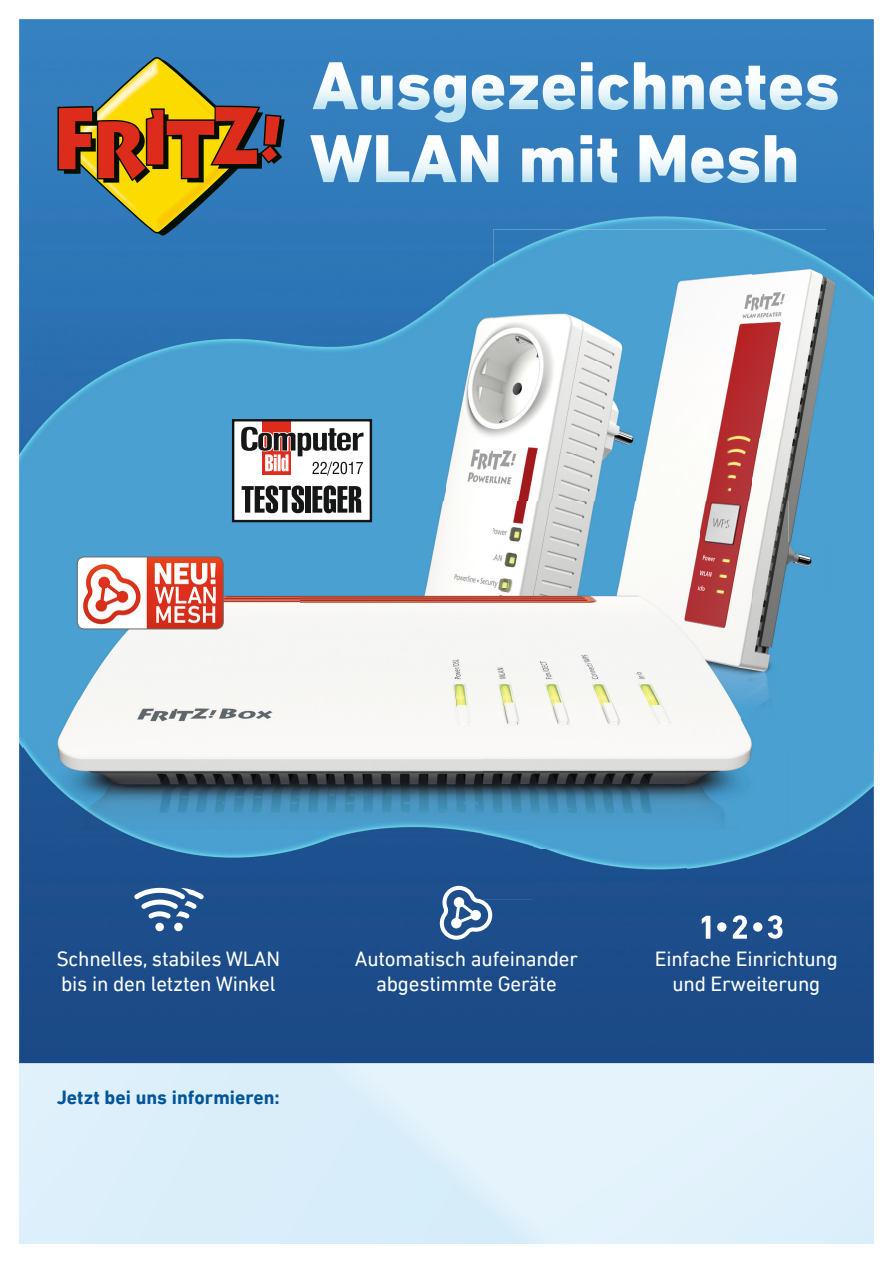
<style>
.page{position:relative;width:893px;height:1263px;background:#fff}
.page>*{position:absolute;margin:0;border:0;box-sizing:border-box;transform-origin:0 0}
.t1{font:800 69px/72.9px "DIN Nextfor AVM";color:#fff}
.t2{font:21px/25.2px "DIN Nextfor AVM";letter-spacing:-.01em;color:#fff;text-align:center}
.t3{font:700 19.5px "DIN Nextfor AVM";letter-spacing:.005em;color:#059}
</style>
<div class="page">
<img style="left:19px;top:19px;width:855px;height:1044px">
<img style="left:301px;top:268px;width:451px;height:451px">
<img style="left:826px;top:230px;width:48px;height:521px">
<img style="left:493px;top:230px;width:333px;height:52px">
<img style="left:752px;top:281px;width:74px;height:261px">
<div style="left:788px;top:542px;width:38px;height:209px;background:#49a0d1"></div>
<img style="left:23px;top:501px;width:278px;height:199px">
<img style="left:23px;top:700px;width:306px;height:100px">
<img style="left:329px;top:719px;width:153px;height:81px">
<img style="left:482px;top:719px;width:51px;height:181px">
<img style="left:533px;top:751px;width:255px;height:149px">
<img style="left:23px;top:800px;width:460px;height:100px">
<img style="left:739px;top:501px;width:49px;height:250px">
<div style="left:493px;top:719px;width:246px;height:32px;background:#f9f8f6"></div>
<svg style="left:57px;top:57px;width:228px;height:179px;background:#7b765f"></svg>
<div style="left:233px;top:420px;width:138px;height:101px;background:#fff"></div>
<div style="left:262px;top:421px;width:29px;height:53px;background:#dd2b1c"></div>
<svg style="left:241px;top:426px;width:123px;height:49px"></svg>
<svg style="left:242px;top:485px;width:62px;height:28px"></svg>
<div style="left:305px;top:486px;width:6px;height:27px;background:#151616"></div>
<svg style="left:312px;top:485px;width:50px;height:28px"></svg>
<div style="left:232px;top:419px;width:140px;height:103px;border:2px solid #151616"></div>
<img style="left:77px;top:557px;width:146px;height:72px">
<div style="left:77px;top:557px;width:146px;height:72px;border:1px solid #686868;border-radius:7px"></div>
<svg style="left:439px;top:886px;width:55px;height:54px"></svg>
<svg style="left:702px;top:915px;width:80px;height:24px"></svg>
<svg style="left:134px;top:888px;width:70px;height:43px"></svg>
<h1 class="t1" style="left:310px;top:49px;width:531px">Ausgezeichnetes<br>WLAN mit Mesh</h1>
<p class="t2" style="left:56px;top:946px;width:225px;text-align:left">Schnelles, stabiles WLAN bis in den letzten Winkel</p>
<p class="t3" style="left:57px;top:1086px;width:225px">Jetzt bei uns informieren:</p>
<p class="t2" style="left:355px;top:946px;width:225px">Automatisch aufeinander abgestimmte Geräte</p>
<p class="t2" style="left:655px;top:946px;width:185px">Einfache Einrichtung und Erweiterung</p>
</div>
